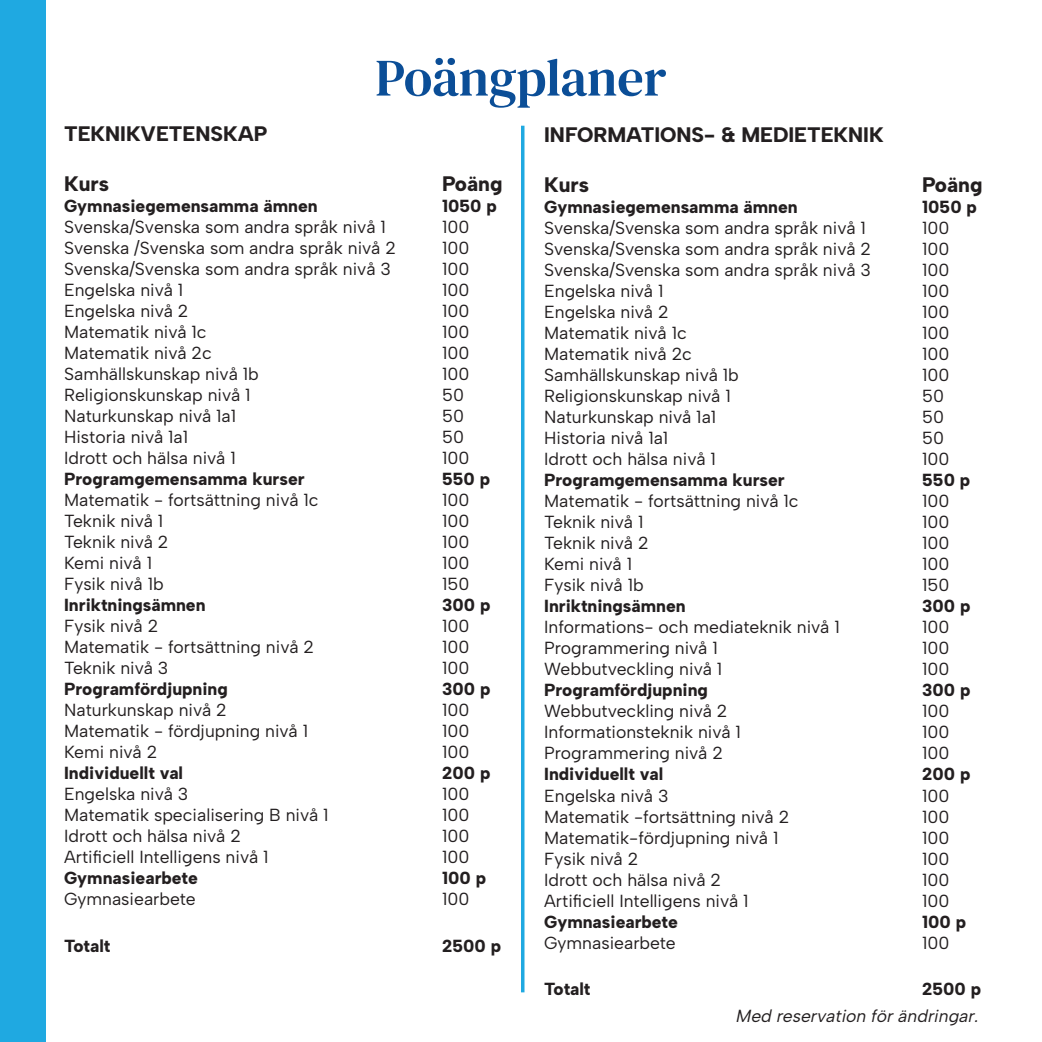
<style>
.page{position:relative;width:1042px;height:1042px;background:#fff}
.page>*{position:absolute;margin:0;border:0;box-sizing:border-box;transform-origin:0 0}
.t1{font:52.5px "DM Serif Text";letter-spacing:-.005em;color:#0b4e97}
.t2{font:800 21px "Albert Sans";color:#231f20}
.t3{font:17.5px "Albert Sans";color:#231f20}
.t4{font:800 17.5px "Albert Sans";color:#231f20}
.t5{font:italic 17.5px "Albert Sans";color:#231f20}
</style>
<div class="page">
<div style="left:0;top:0;width:45px;height:1042px;background:#1fa9e1"></div>
<hr style="left:521px;top:126px;width:3px;height:866px;background:#1fa9e1">
<h1 class="t1" style="left:375px;top:47px;width:293px">Poängplaner</h1>
<p class="t2" style="left:64px;top:121px;width:205px">TEKNIKVETENSKAP</p>
<p class="t2" style="left:64px;top:171px;width:47px">Kurs</p>
<p class="t2" style="left:442px;top:171px;width:62px">Poäng</p>
<p class="t4" style="left:64px;top:195px;width:255px">Gymnasiegemensamma ämnen</p>
<p class="t4" style="left:442px;top:195px;width:56px">1050 p</p>
<p class="t3" style="left:64px;top:216px;width:323px">Svenska/Svenska som andra språk nivå 1</p>
<p class="t3" style="left:442px;top:216px;width:29px">100</p>
<p class="t3" style="left:64px;top:237px;width:333px">Svenska /Svenska som andra språk nivå 2</p>
<p class="t3" style="left:442px;top:237px;width:29px">100</p>
<p class="t3" style="left:64px;top:258px;width:328px">Svenska/Svenska som andra språk nivå 3</p>
<p class="t3" style="left:442px;top:258px;width:29px">100</p>
<p class="t3" style="left:64px;top:279px;width:121px">Engelska nivå 1</p>
<p class="t3" style="left:442px;top:279px;width:29px">100</p>
<p class="t3" style="left:64px;top:300px;width:126px">Engelska nivå 2</p>
<p class="t3" style="left:442px;top:300px;width:29px">100</p>
<p class="t3" style="left:64px;top:321px;width:144px">Matematik nivå 1c</p>
<p class="t3" style="left:442px;top:321px;width:29px">100</p>
<p class="t3" style="left:64px;top:342px;width:149px">Matematik nivå 2c</p>
<p class="t3" style="left:442px;top:342px;width:29px">100</p>
<p class="t3" style="left:64px;top:363px;width:196px">Samhällskunskap nivå 1b</p>
<p class="t3" style="left:442px;top:363px;width:29px">100</p>
<p class="t3" style="left:64px;top:384px;width:188px">Religionskunskap nivå 1</p>
<p class="t3" style="left:442px;top:384px;width:23px">50</p>
<p class="t3" style="left:64px;top:405px;width:174px">Naturkunskap nivå 1a1</p>
<p class="t3" style="left:442px;top:405px;width:23px">50</p>
<p class="t3" style="left:64px;top:426px;width:126px">Historia nivå 1a1</p>
<p class="t3" style="left:442px;top:426px;width:23px">50</p>
<p class="t3" style="left:64px;top:447px;width:173px">Idrott och hälsa nivå 1</p>
<p class="t3" style="left:442px;top:447px;width:29px">100</p>
<p class="t4" style="left:64px;top:468px;width:242px">Programgemensamma kurser</p>
<p class="t4" style="left:442px;top:468px;width:50px">550 p</p>
<p class="t3" style="left:64px;top:489px;width:256px">Matematik - fortsättning nivå 1c</p>
<p class="t3" style="left:442px;top:489px;width:29px">100</p>
<p class="t3" style="left:64px;top:510px;width:101px">Teknik nivå 1</p>
<p class="t3" style="left:442px;top:510px;width:29px">100</p>
<p class="t3" style="left:64px;top:531px;width:106px">Teknik nivå 2</p>
<p class="t3" style="left:442px;top:531px;width:29px">100</p>
<p class="t3" style="left:64px;top:552px;width:89px">Kemi nivå 1</p>
<p class="t3" style="left:442px;top:552px;width:29px">100</p>
<p class="t3" style="left:64px;top:573px;width:101px">Fysik nivå 1b</p>
<p class="t3" style="left:442px;top:573px;width:29px">150</p>
<p class="t4" style="left:64px;top:594px;width:143px">Inriktningsämnen</p>
<p class="t4" style="left:442px;top:594px;width:50px">300 p</p>
<p class="t3" style="left:64px;top:615px;width:96px">Fysik nivå 2</p>
<p class="t3" style="left:442px;top:615px;width:29px">100</p>
<p class="t3" style="left:64px;top:636px;width:251px">Matematik - fortsättning nivå 2</p>
<p class="t3" style="left:442px;top:636px;width:29px">100</p>
<p class="t3" style="left:64px;top:657px;width:106px">Teknik nivå 3</p>
<p class="t3" style="left:442px;top:657px;width:29px">100</p>
<p class="t4" style="left:64px;top:678px;width:165px">Programfördjupning</p>
<p class="t4" style="left:442px;top:678px;width:50px">300 p</p>
<p class="t3" style="left:64px;top:699px;width:164px">Naturkunskap nivå 2</p>
<p class="t3" style="left:442px;top:699px;width:29px">100</p>
<p class="t3" style="left:64px;top:720px;width:245px">Matematik - fördjupning nivå 1</p>
<p class="t3" style="left:442px;top:720px;width:29px">100</p>
<p class="t3" style="left:64px;top:741px;width:95px">Kemi nivå 2</p>
<p class="t3" style="left:442px;top:741px;width:29px">100</p>
<p class="t4" style="left:64px;top:762px;width:121px">Individuellt val</p>
<p class="t4" style="left:442px;top:762px;width:50px">200 p</p>
<p class="t3" style="left:64px;top:783px;width:126px">Engelska nivå 3</p>
<p class="t3" style="left:442px;top:783px;width:29px">100</p>
<p class="t3" style="left:64px;top:804px;width:266px">Matematik specialisering B nivå 1</p>
<p class="t3" style="left:442px;top:804px;width:29px">100</p>
<p class="t3" style="left:64px;top:825px;width:178px">Idrott och hälsa nivå 2</p>
<p class="t3" style="left:442px;top:825px;width:29px">100</p>
<p class="t3" style="left:64px;top:846px;width:206px">Artificiell Intelligens nivå 1</p>
<p class="t3" style="left:442px;top:846px;width:29px">100</p>
<p class="t4" style="left:64px;top:867px;width:135px">Gymnasiearbete</p>
<p class="t4" style="left:442px;top:867px;width:46px">100 p</p>
<p class="t3" style="left:64px;top:888px;width:133px">Gymnasiearbete</p>
<p class="t3" style="left:442px;top:888px;width:29px">100</p>
<p class="t4" style="left:64px;top:934px;width:48px">Totalt</p>
<p class="t4" style="left:442px;top:934px;width:61px">2500 p</p>
<p class="t2" style="left:544px;top:122px;width:341px">INFORMATIONS- &amp; MEDIETEKNIK</p>
<p class="t2" style="left:544px;top:172px;width:47px">Kurs</p>
<p class="t2" style="left:922px;top:172px;width:62px">Poäng</p>
<p class="t4" style="left:544px;top:197px;width:255px">Gymnasiegemensamma ämnen</p>
<p class="t4" style="left:922px;top:197px;width:56px">1050 p</p>
<p class="t3" style="left:544px;top:218px;width:323px">Svenska/Svenska som andra språk nivå 1</p>
<p class="t3" style="left:922px;top:218px;width:29px">100</p>
<p class="t3" style="left:544px;top:239px;width:328px">Svenska/Svenska som andra språk nivå 2</p>
<p class="t3" style="left:922px;top:239px;width:29px">100</p>
<p class="t3" style="left:544px;top:260px;width:328px">Svenska/Svenska som andra språk nivå 3</p>
<p class="t3" style="left:922px;top:260px;width:29px">100</p>
<p class="t3" style="left:544px;top:281px;width:121px">Engelska nivå 1</p>
<p class="t3" style="left:922px;top:281px;width:29px">100</p>
<p class="t3" style="left:544px;top:302px;width:126px">Engelska nivå 2</p>
<p class="t3" style="left:922px;top:302px;width:29px">100</p>
<p class="t3" style="left:544px;top:323px;width:144px">Matematik nivå 1c</p>
<p class="t3" style="left:922px;top:323px;width:29px">100</p>
<p class="t3" style="left:544px;top:344px;width:149px">Matematik nivå 2c</p>
<p class="t3" style="left:922px;top:344px;width:29px">100</p>
<p class="t3" style="left:544px;top:365px;width:196px">Samhällskunskap nivå 1b</p>
<p class="t3" style="left:922px;top:365px;width:29px">100</p>
<p class="t3" style="left:544px;top:386px;width:188px">Religionskunskap nivå 1</p>
<p class="t3" style="left:922px;top:386px;width:23px">50</p>
<p class="t3" style="left:544px;top:407px;width:174px">Naturkunskap nivå 1a1</p>
<p class="t3" style="left:922px;top:407px;width:23px">50</p>
<p class="t3" style="left:544px;top:428px;width:126px">Historia nivå 1a1</p>
<p class="t3" style="left:922px;top:428px;width:23px">50</p>
<p class="t3" style="left:544px;top:449px;width:173px">Idrott och hälsa nivå 1</p>
<p class="t3" style="left:922px;top:449px;width:29px">100</p>
<p class="t4" style="left:544px;top:470px;width:242px">Programgemensamma kurser</p>
<p class="t4" style="left:922px;top:470px;width:50px">550 p</p>
<p class="t3" style="left:544px;top:491px;width:256px">Matematik - fortsättning nivå 1c</p>
<p class="t3" style="left:922px;top:491px;width:29px">100</p>
<p class="t3" style="left:544px;top:512px;width:101px">Teknik nivå 1</p>
<p class="t3" style="left:922px;top:512px;width:29px">100</p>
<p class="t3" style="left:544px;top:533px;width:106px">Teknik nivå 2</p>
<p class="t3" style="left:922px;top:533px;width:29px">100</p>
<p class="t3" style="left:544px;top:554px;width:89px">Kemi nivå 1</p>
<p class="t3" style="left:922px;top:554px;width:29px">100</p>
<p class="t3" style="left:544px;top:575px;width:101px">Fysik nivå 1b</p>
<p class="t3" style="left:922px;top:575px;width:29px">150</p>
<p class="t4" style="left:544px;top:596px;width:143px">Inriktningsämnen</p>
<p class="t4" style="left:922px;top:596px;width:50px">300 p</p>
<p class="t3" style="left:544px;top:617px;width:297px">Informations- och mediateknik nivå 1</p>
<p class="t3" style="left:922px;top:617px;width:29px">100</p>
<p class="t3" style="left:544px;top:638px;width:175px">Programmering nivå 1</p>
<p class="t3" style="left:922px;top:638px;width:29px">100</p>
<p class="t3" style="left:544px;top:659px;width:180px">Webbutveckling nivå 1</p>
<p class="t3" style="left:922px;top:659px;width:29px">100</p>
<p class="t4" style="left:544px;top:680px;width:165px">Programfördjupning</p>
<p class="t4" style="left:922px;top:680px;width:50px">300 p</p>
<p class="t3" style="left:544px;top:701px;width:185px">Webbutveckling nivå 2</p>
<p class="t3" style="left:922px;top:701px;width:29px">100</p>
<p class="t3" style="left:544px;top:722px;width:198px">Informationsteknik nivå 1</p>
<p class="t3" style="left:922px;top:722px;width:29px">100</p>
<p class="t3" style="left:544px;top:743px;width:180px">Programmering nivå 2</p>
<p class="t3" style="left:922px;top:743px;width:29px">100</p>
<p class="t4" style="left:544px;top:764px;width:121px">Individuellt val</p>
<p class="t4" style="left:922px;top:764px;width:50px">200 p</p>
<p class="t3" style="left:544px;top:785px;width:126px">Engelska nivå 3</p>
<p class="t3" style="left:922px;top:785px;width:29px">100</p>
<p class="t3" style="left:544px;top:806px;width:247px">Matematik -fortsättning nivå 2</p>
<p class="t3" style="left:922px;top:806px;width:29px">100</p>
<p class="t3" style="left:544px;top:827px;width:236px">Matematik-fördjupning nivå 1</p>
<p class="t3" style="left:922px;top:827px;width:29px">100</p>
<p class="t3" style="left:544px;top:848px;width:96px">Fysik nivå 2</p>
<p class="t3" style="left:922px;top:848px;width:29px">100</p>
<p class="t3" style="left:544px;top:869px;width:178px">Idrott och hälsa nivå 2</p>
<p class="t3" style="left:922px;top:869px;width:29px">100</p>
<p class="t3" style="left:544px;top:890px;width:206px">Artificiell Intelligens nivå 1</p>
<p class="t3" style="left:922px;top:890px;width:29px">100</p>
<p class="t4" style="left:544px;top:911px;width:135px">Gymnasiearbete</p>
<p class="t4" style="left:922px;top:911px;width:46px">100 p</p>
<p class="t3" style="left:544px;top:932px;width:133px">Gymnasiearbete</p>
<p class="t3" style="left:922px;top:932px;width:29px">100</p>
<p class="t4" style="left:544px;top:978px;width:48px">Totalt</p>
<p class="t4" style="left:922px;top:978px;width:61px">2500 p</p>
<p class="t5" style="left:736px;top:1005px;width:244px">Med reservation för ändringar.</p>
</div>
